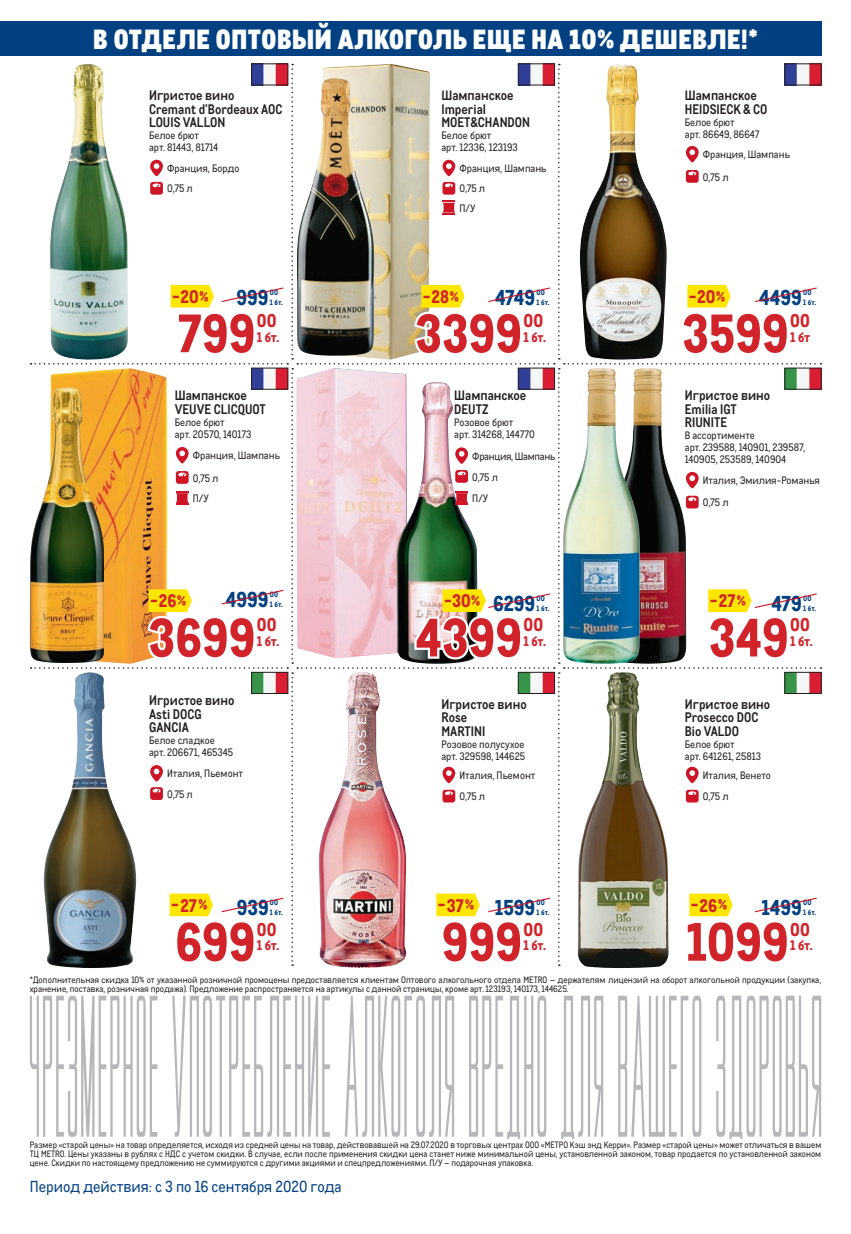
<style>
.page{position:relative;width:851px;height:1234px;background:#fff}
.page>*{position:absolute;margin:0;border:0;box-sizing:border-box;transform-origin:0 0}
.t1{font:800 52.5px "CA Metro";color:#d1232a}
.t2{font:900 27px "CA Metro";letter-spacing:.025em;color:#fff}
.t3{font:800 21px "CA Metro";color:#014081}
.t4{font:800 18px "CA Metro";color:#d1232a}
.t5{font:800 17.7px "CA Metro";color:#d1232a}
.t6{font:15.45px "CA Metro";color:#014081}
.t7{font:700 13.5px/13.5px "CA Metro";color:#231f20}
.t8{font:800 13.5px "CA Metro";letter-spacing:-.025em;color:#d1232a}
.t9{font:10.5px/12px "CA Metro";color:#231f20}
.t10{font:10.5px "CA Metro";letter-spacing:-.025em;color:#231f20}
.t11{font:9px/9px "CA Metro";color:#231f20}
.t12{font:800 7.5px "CA Metro";letter-spacing:.025em;color:#014081}
.s1{font-size:15px}
</style>
<div class="page">
<svg style="left:30px;top:995px;width:791px;height:143px"></svg>
<div style="left:0;top:21px;width:821px;height:34px;background:#014081"></div>
<img style="left:31px;top:64px;width:790px;height:901px">
<img style="left:253px;top:66px;width:33px;height:17px">
<div style="left:251px;top:64px;width:37px;height:21px;border:1px solid #231f20"></div>
<img style="left:253px;top:370px;width:33px;height:17px">
<div style="left:251px;top:368px;width:37px;height:21px;border:1px solid #231f20"></div>
<img style="left:520px;top:66px;width:32px;height:17px">
<div style="left:518px;top:64px;width:36px;height:21px;border:1px solid #231f20"></div>
<img style="left:520px;top:370px;width:32px;height:17px">
<div style="left:518px;top:368px;width:36px;height:21px;border:1px solid #231f20"></div>
<img style="left:786px;top:66px;width:33px;height:17px">
<div style="left:784px;top:64px;width:37px;height:21px;border:1px solid #231f20"></div>
<img style="left:786px;top:370px;width:33px;height:17px">
<div style="left:784px;top:368px;width:37px;height:21px;border:1px solid #231f20"></div>
<img style="left:786px;top:674px;width:33px;height:17px">
<div style="left:784px;top:672px;width:37px;height:21px;border:1px solid #231f20"></div>
<img style="left:520px;top:674px;width:32px;height:17px">
<div style="left:518px;top:672px;width:36px;height:21px;border:1px solid #231f20"></div>
<img style="left:253px;top:674px;width:33px;height:17px">
<div style="left:251px;top:672px;width:37px;height:21px;border:1px solid #231f20"></div>
<h2 class="t2" style="left:93px;top:16px;width:666px">В ОТДЕЛЕ ОПТОВЫЙ АЛКОГОЛЬ ЕЩЕ НА 10% ДЕШЕВЛЕ!*</h2>
<h3 class="t7" style="left:149px;top:87px;width:135px">Игристое вино<br>Cremant d’Bordeaux AOC<br>LOUIS VALLON</h3>
<p class="t9" style="left:149px;top:129px;width:71px">Белое брют<br>арт. 81443, 81714</p>
<h3 class="t7" style="left:441px;top:87px;width:90px">Шампанское<br>Imperial<br>MOET&amp;CHANDON</h3>
<p class="t9" style="left:441px;top:129px;width:78px">Белое брют<br>арт. 12336, 123193</p>
<h3 class="t7" style="left:684px;top:87px;width:84px">Шампанское<br>HEIDSIECK &amp; CO</h3>
<p class="t9" style="left:684px;top:115px;width:76px">Белое брют<br>арт. 86649, 86647</p>
<p class="t9" style="left:702px;top:148px;width:88px">Франция, Шампань</p>
<p class="t9" style="left:167px;top:162px;width:74px">Франция, Бордо</p>
<p class="t9" style="left:459px;top:162px;width:88px">Франция, Шампань</p>
<p class="t9" style="left:702px;top:170px;width:27px">0,75 л</p>
<p class="t9" style="left:167px;top:182px;width:27px">0,75 л</p>
<p class="t9" style="left:459px;top:182px;width:27px">0,75 л</p>
<p class="t9" style="left:459px;top:201px;width:17px">П/У</p>
<h3 class="t5" style="left:172px;top:282px;width:38px">-20<span class="s1">%</span></h3>
<h3 class="t3" style="left:236px;top:280px;width:34px">999</h3>
<p class="t12" style="left:270px;top:296px;width:15px">1 бт.</p>
<p class="t12" style="left:270px;top:286px;width:10px">00</p>
<h3 class="t5" style="left:422px;top:282px;width:38px">-28<span class="s1">%</span></h3>
<h3 class="t3" style="left:495px;top:280px;width:42px">4749</h3>
<p class="t12" style="left:536px;top:296px;width:15px">1 бт.</p>
<p class="t12" style="left:536px;top:286px;width:10px">00</p>
<h3 class="t5" style="left:688px;top:282px;width:38px">-20<span class="s1">%</span></h3>
<h3 class="t3" style="left:758px;top:280px;width:44px">4499</h3>
<p class="t12" style="left:803px;top:296px;width:15px">1 бт.</p>
<p class="t12" style="left:803px;top:286px;width:10px">00</p>
<h1 class="t1" style="left:178px;top:290px;width:79px">799</h1>
<h3 class="t4" style="left:257px;top:306px;width:21px">00</h3>
<h3 class="t8" style="left:257px;top:325px;width:24px">1 бт.</h3>
<h1 class="t1" style="left:415px;top:290px;width:108px">3399</h1>
<h3 class="t4" style="left:523px;top:306px;width:21px">00</h3>
<h3 class="t8" style="left:523px;top:325px;width:24px">1 бт.</h3>
<h1 class="t1" style="left:682px;top:290px;width:108px">3599</h1>
<h3 class="t4" style="left:790px;top:306px;width:21px">00</h3>
<h3 class="t8" style="left:790px;top:325px;width:22px">1 бт</h3>
<h3 class="t7" style="left:175px;top:387px;width:93px">Шампанское<br>VEUVE CLICQUOT</h3>
<p class="t9" style="left:175px;top:415px;width:78px">Белое брют<br>арт. 20570, 140173</p>
<p class="t9" style="left:193px;top:449px;width:88px">Франция, Шампань</p>
<h3 class="t7" style="left:454px;top:387px;width:74px">Шампанское<br>DEUTZ</h3>
<p class="t9" style="left:454px;top:415px;width:82px">Розовое брют<br>арт. 314268, 144770</p>
<p class="t10" style="left:472px;top:448px;width:85px">Франция, Шампань</p>
<h3 class="t7" style="left:684px;top:387px;width:87px">Игристое вино<br>Emilia IGT<br>RIUNITE</h3>
<p class="t9" style="left:684px;top:429px;width:122px">В ассортименте<br>арт. 239588, 140901, 239587,<br>140905, 253589, 140904</p>
<p class="t9" style="left:193px;top:471px;width:27px">0,75 л</p>
<p class="t9" style="left:472px;top:470px;width:27px">0,75 л</p>
<p class="t9" style="left:702px;top:474px;width:119px">Италия, Эмилия-Романья</p>
<p class="t9" style="left:193px;top:492px;width:17px">П/У</p>
<p class="t9" style="left:472px;top:492px;width:17px">П/У</p>
<p class="t9" style="left:702px;top:496px;width:27px">0,75 л</p>
<h3 class="t5" style="left:150px;top:586px;width:38px">-26<span class="s1">%</span></h3>
<h3 class="t3" style="left:226px;top:582px;width:44px">4999</h3>
<p class="t12" style="left:270px;top:598px;width:15px">1 бт.</p>
<p class="t12" style="left:270px;top:588px;width:10px">00</p>
<h3 class="t5" style="left:444px;top:586px;width:38px">-30<span class="s1">%</span></h3>
<h3 class="t3" style="left:493px;top:585px;width:44px">6299</h3>
<p class="t12" style="left:536px;top:601px;width:15px">1 бт.</p>
<p class="t12" style="left:536px;top:592px;width:10px">00</p>
<h3 class="t5" style="left:709px;top:586px;width:38px">-27<span class="s1">%</span></h3>
<h3 class="t3" style="left:771px;top:585px;width:32px">479</h3>
<p class="t12" style="left:803px;top:601px;width:15px">1 бт.</p>
<p class="t12" style="left:803px;top:592px;width:10px">00</p>
<h1 class="t1" style="left:148px;top:594px;width:108px">3699</h1>
<h3 class="t4" style="left:257px;top:610px;width:21px">00</h3>
<h3 class="t8" style="left:257px;top:629px;width:24px">1 бт.</h3>
<h1 class="t1" style="left:415px;top:594px;width:108px">4399</h1>
<h3 class="t4" style="left:523px;top:610px;width:21px">00</h3>
<h3 class="t8" style="left:523px;top:629px;width:24px">1 бт.</h3>
<h1 class="t1" style="left:708px;top:594px;width:81px">349</h1>
<h3 class="t4" style="left:790px;top:610px;width:21px">00</h3>
<h3 class="t8" style="left:790px;top:629px;width:24px">1 бт.</h3>
<h3 class="t7" style="left:149px;top:692px;width:87px">Игристое вино<br>Asti DOCG<br>GANCIA</h3>
<p class="t9" style="left:149px;top:734px;width:86px">Белое сладкое арт. 206671, 465345</p>
<h3 class="t7" style="left:441px;top:695px;width:87px">Игристое вино<br>Rose<br>MARTINI</h3>
<p class="t9" style="left:441px;top:737px;width:85px">Розовое полусухое арт. 329598, 144625</p>
<h3 class="t7" style="left:684px;top:695px;width:87px">Игристое вино<br>Prosecco DOC<br>Bio VALDO</h3>
<p class="t9" style="left:684px;top:737px;width:78px">Белое брют<br>арт. 641261, 25813</p>
<p class="t9" style="left:167px;top:767px;width:77px">Италия, Пьемонт</p>
<p class="t9" style="left:459px;top:768px;width:77px">Италия, Пьемонт</p>
<p class="t9" style="left:702px;top:768px;width:69px">Италия, Венето</p>
<p class="t9" style="left:167px;top:787px;width:27px">0,75 л</p>
<p class="t9" style="left:459px;top:789px;width:27px">0,75 л</p>
<p class="t9" style="left:702px;top:789px;width:27px">0,75 л</p>
<h3 class="t5" style="left:171px;top:890px;width:38px">-27<span class="s1">%</span></h3>
<h3 class="t3" style="left:237px;top:889px;width:34px">939</h3>
<p class="t12" style="left:270px;top:905px;width:15px">1 бт.</p>
<p class="t12" style="left:270px;top:896px;width:10px">00</p>
<h3 class="t5" style="left:438px;top:890px;width:38px">-37<span class="s1">%</span></h3>
<h3 class="t3" style="left:495px;top:889px;width:42px">1599</h3>
<p class="t12" style="left:536px;top:905px;width:15px">1 бт.</p>
<p class="t12" style="left:536px;top:896px;width:10px">00</p>
<h3 class="t5" style="left:690px;top:890px;width:38px">-26<span class="s1">%</span></h3>
<h3 class="t3" style="left:761px;top:889px;width:42px">1499</h3>
<p class="t12" style="left:803px;top:905px;width:15px">1 бт.</p>
<p class="t12" style="left:803px;top:896px;width:10px">00</p>
<h1 class="t1" style="left:175px;top:898px;width:82px">699</h1>
<h3 class="t4" style="left:257px;top:914px;width:21px">00</h3>
<h3 class="t8" style="left:257px;top:933px;width:24px">1 бт.</h3>
<h1 class="t1" style="left:442px;top:898px;width:82px">999</h1>
<h3 class="t4" style="left:523px;top:914px;width:21px">00</h3>
<h3 class="t8" style="left:523px;top:933px;width:24px">1 бт.</h3>
<h1 class="t1" style="left:685px;top:898px;width:104px">1099</h1>
<h3 class="t4" style="left:790px;top:914px;width:21px">00</h3>
<h3 class="t8" style="left:790px;top:933px;width:24px">1 бт.</h3>
<p class="t11" style="left:30px;top:974px;width:792px">*Дополнительная скидка 10% от указанной розничной промоцены предоставляется клиентам Оптового алкогольного отдела МЕТRО – держателям лицензий на оборот алкогольной продукции (закупка, хранение, поставка, розничная продажа). Предложение распространяется на артикулы с данной страницы, кроме арт. 123193, 140173, 144625.</p>
<p class="t11" style="left:30px;top:1139px;width:792px;text-align:justify">Размер «старой цены» на товар определяется, исходя из средней цены на товар, действовавшей на 29.07.2020 в торговых центрах ООО «МЕТРО Кэш энд Керри». Размер «старой цены» может отличаться в вашем ТЦ METRO. Цены указаны в рублях с НДС с учетом скидки. В случае, если после применения скидки цена станет ниже минимальной цены, установленной законом, товар продается по установленной законом цене. Скидки по настоящему предложению не суммируются с другими акциями и спецпредложениями. П/У – подарочная упаковка.</p>
<h3 class="t6" style="left:30px;top:1175px;width:313px">Период действия: с 3 по 16 сентября 2020 года</h3>
</div>
